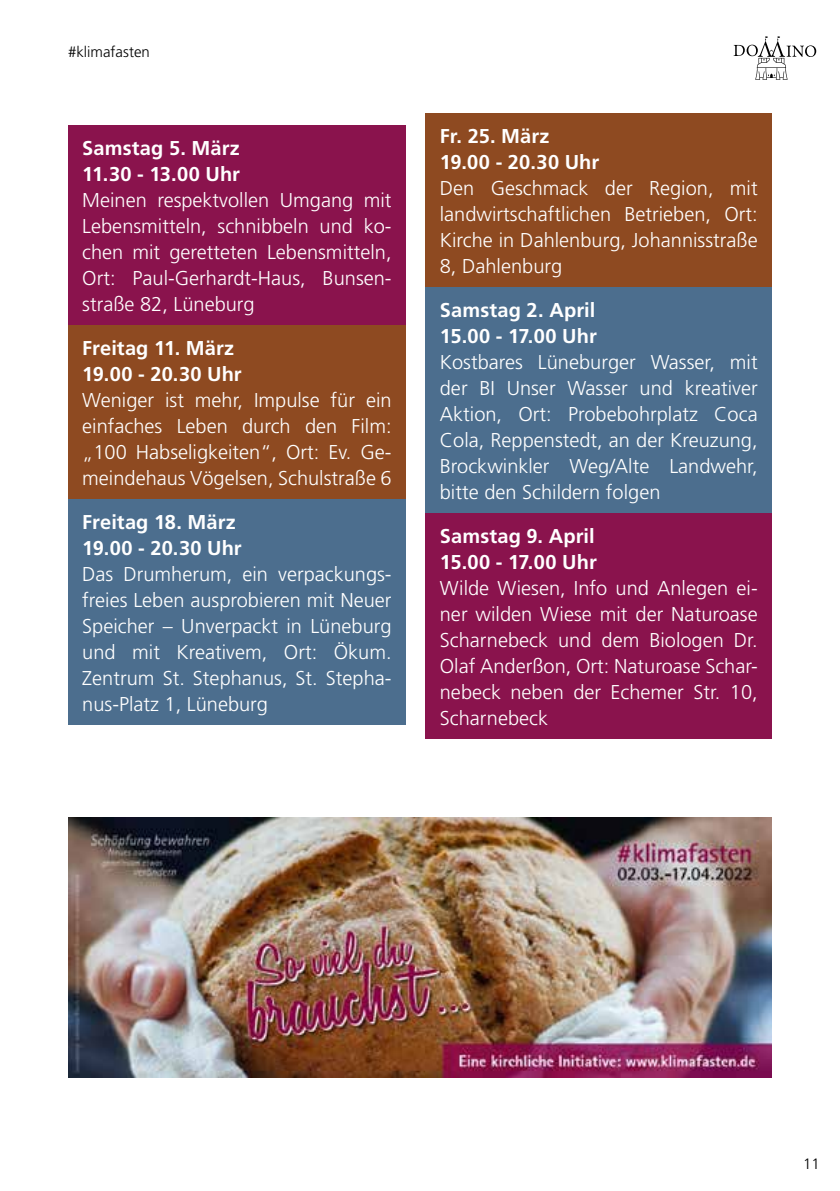
<style>
.page{position:relative;width:840px;height:1191px;background:#fff}
.page>*{position:absolute;margin:0;border:0;box-sizing:border-box;transform-origin:0 0}
._2-_IH_Fließtext{font:300 20px/26px "Frutiger";color:#fff;text-align:justify}
._2-_IH_Fließtext-2{font:700 20px/26px "Frutiger";letter-spacing:.005em;color:#fff}
.t1{font:300 15px "Frutiger";color:#000}
</style>
<div class="page">
<img style="left:68px;top:817px;width:703px;height:260px">
<div style="left:68px;top:125px;width:337px;height:200px;background:#8a134d"></div>
<div style="left:68px;top:325px;width:337px;height:174px;background:#8e4a21"></div>
<div style="left:68px;top:499px;width:337px;height:226px;background:#4c6e8e"></div>
<div style="left:425px;top:113px;width:346px;height:174px;background:#8e4a21"></div>
<div style="left:425px;top:287px;width:346px;height:226px;background:#4c6e8e"></div>
<div style="left:425px;top:513px;width:346px;height:226px;background:#8a134d"></div>
<svg style="left:733px;top:36px;width:82px;height:44px"></svg>
<p class="t1" style="left:68px;top:43px;width:83px">#klimafasten</p>
<p class="_2-_IH_Fließtext-2" style="left:82px;top:135px;width:159px">Samstag 5. März<br>11.30 - 13.00 Uhr</p>
<p class="_2-_IH_Fließtext" style="left:82px;top:187px;width:311px">Meinen respektvollen Umgang mit Lebensmitteln, schnibbeln und ko&shy;chen mit geretteten Lebensmitteln, Ort: Paul-Gerhardt-Haus, Bunsen&shy;straße 82, Lüneburg</p>
<p class="_2-_IH_Fließtext-2" style="left:82px;top:335px;width:161px">Freitag 11. März<br>19.00 - 20.30 Uhr</p>
<p class="_2-_IH_Fließtext" style="left:82px;top:387px;width:311px">Weniger ist mehr, Impulse für ein einfaches Leben durch den Film: „100 Habseligkeiten“, Ort: Ev. Ge&shy;meindehaus Vögelsen, Schulstraße 6</p>
<p class="_2-_IH_Fließtext-2" style="left:82px;top:509px;width:161px">Freitag 18. März<br>19.00 - 20.30 Uhr</p>
<p class="_2-_IH_Fließtext" style="left:82px;top:561px;width:310px">Das Drumherum, ein verpackungs&shy;freies Leben ausprobieren mit Neuer Speicher – Unverpackt in Lüneburg und mit Kreativem, Ort: Ökum.<br>Zentrum St. Stephanus, St. Stepha&shy;nus-Platz 1, Lüneburg</p>
<p class="_2-_IH_Fließtext-2" style="left:439px;top:123px;width:161px">Fr. 25. März<br>19.00 - 20.30 Uhr</p>
<p class="_2-_IH_Fließtext" style="left:439px;top:175px;width:319px">Den Geschmack der Region, mit landwirtschaftlichen Betrieben, Ort:<br>Kirche in Dahlenburg, Johannisstraße 8, Dahlenburg</p>
<p class="_2-_IH_Fließtext-2" style="left:439px;top:297px;width:157px">Samstag 2. April</p>
<p class="_2-_IH_Fließtext-2" style="left:439px;top:323px;width:158px">15.00 - 17.00 Uhr</p>
<p class="_2-_IH_Fließtext" style="left:439px;top:349px;width:319px">Kostbares Lüneburger Wasser, mit der BI Unser Wasser und kreativer Aktion, Ort: Probebohrplatz Coca Cola, Reppenstedt, an der Kreuzung, Brockwinkler Weg/Alte Landwehr, bitte den Schildern folgen</p>
<p class="_2-_IH_Fließtext-2" style="left:439px;top:523px;width:156px">Samstag 9. April</p>
<p class="_2-_IH_Fließtext-2" style="left:439px;top:549px;width:158px">15.00 - 17.00 Uhr</p>
<p class="_2-_IH_Fließtext" style="left:439px;top:575px;width:319px">Wilde Wiesen, Info und Anlegen ei&shy;ner wilden Wiese mit der Naturoase Scharnebeck und dem Biologen Dr.<br>Olaf Anderßon, Ort: Naturoase Schar&shy;nebeck neben der Echemer Str. 10, Scharnebeck</p>
<p class="t1" style="left:802px;top:1154px;width:18px">11</p>
</div>
